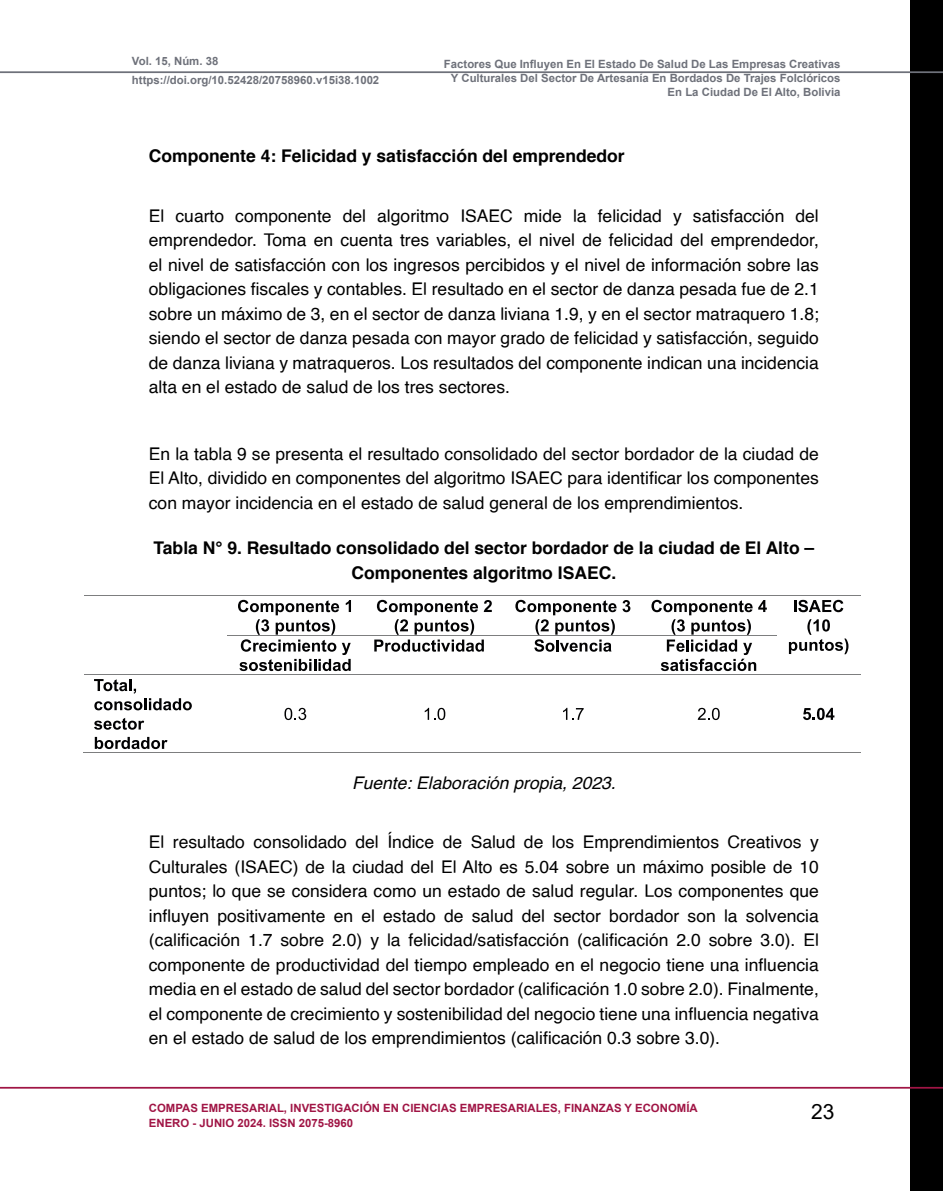
<style>
.page{position:relative;width:943px;height:1191px;background:#fff}
.page>*{position:absolute;margin:0;border:0;box-sizing:border-box;transform-origin:0 0}
.t1{font:21px "Arial";color:#000}
.t2{font:17.5px/24.5px "Helvetica";color:#000;text-align:justify}
.t3{font:700 17.5px/24.5px "Helvetica";color:#000;text-align:center}
.t4{font:italic 17.5px "Helvetica";color:#000}
.t5{font:700 11.38px/14px "Arial";color:#6e717a}
.t6{font:700 11.38px/15.8px "Arial";color:#a01545}
</style>
<div class="page">
<div style="left:910px;top:0;width:33px;height:1191px;background:#000"></div>
<hr style="left:0;top:1086px;width:943px;height:2px;background:#a01545">
<hr style="left:0;top:71px;width:943px;height:2px;background:#6e717a">
<svg style="left:622px;top:600px;width:8px;height:12px"></svg>
<svg style="left:794px;top:600px;width:49px;height:12px"></svg>
<svg style="left:789px;top:619px;width:59px;height:35px"></svg>
<hr style="left:85px;top:595px;width:142px;height:1px;background:#7d7e7f">
<hr style="left:228px;top:595px;width:136px;height:1px;background:#7d7e7f">
<hr style="left:365px;top:595px;width:140px;height:1px;background:#7d7e7f">
<hr style="left:505px;top:595px;width:136px;height:1px;background:#7d7e7f">
<hr style="left:642px;top:595px;width:135px;height:1px;background:#7d7e7f">
<hr style="left:778px;top:595px;width:82px;height:1px;background:#7d7e7f">
<svg style="left:238px;top:600px;width:113px;height:71px"></svg>
<svg style="left:374px;top:600px;width:118px;height:51px"></svg>
<svg style="left:515px;top:600px;width:101px;height:51px"></svg>
<svg style="left:651px;top:600px;width:115px;height:71px"></svg>
<hr style="left:227px;top:635px;width:137px;height:1px;background:#7d7e7f">
<hr style="left:365px;top:635px;width:140px;height:1px;background:#7d7e7f">
<hr style="left:505px;top:635px;width:136px;height:1px;background:#7d7e7f">
<hr style="left:642px;top:635px;width:135px;height:1px;background:#7d7e7f">
<svg style="left:94px;top:679px;width:98px;height:31px"></svg>
<svg style="left:94px;top:718px;width:50px;height:11px"></svg>
<svg style="left:95px;top:737px;width:72px;height:12px"></svg>
<svg style="left:284px;top:708px;width:22px;height:12px"></svg>
<svg style="left:425px;top:708px;width:20px;height:12px"></svg>
<svg style="left:563px;top:708px;width:20px;height:12px"></svg>
<svg style="left:697px;top:708px;width:22px;height:12px"></svg>
<svg style="left:803px;top:708px;width:31px;height:12px"></svg>
<hr style="left:85px;top:674px;width:142px;height:1px;background:#7d7e7f">
<hr style="left:228px;top:674px;width:136px;height:1px;background:#7d7e7f">
<hr style="left:365px;top:674px;width:140px;height:1px;background:#7d7e7f">
<hr style="left:505px;top:674px;width:136px;height:1px;background:#7d7e7f">
<hr style="left:642px;top:674px;width:135px;height:1px;background:#7d7e7f">
<hr style="left:778px;top:674px;width:82px;height:1px;background:#7d7e7f">
<hr style="left:83px;top:752px;width:144px;height:1px;background:#7d7e7f">
<hr style="left:227px;top:752px;width:137px;height:1px;background:#7d7e7f">
<hr style="left:363px;top:752px;width:142px;height:1px;background:#7d7e7f">
<hr style="left:504px;top:752px;width:137px;height:1px;background:#7d7e7f">
<hr style="left:640px;top:752px;width:137px;height:1px;background:#7d7e7f">
<hr style="left:776px;top:752px;width:84px;height:1px;background:#7d7e7f">
<p class="t5" style="left:132px;top:51px;width:249px;line-height:19.2px">Vol. 15, Núm. 38 https://doi.org/10.52428/20758960.v15i38.1002</p>
<p class="t5" style="left:444px;top:57px;width:398px;text-align:right">Factores Que Influyen En El Estado De Salud De Las Empresas Creativas<br>Y Culturales Del Sector De Artesanía En Bordados De Trajes Folclóricos<br>En La Ciudad De El Alto, Bolivia</p>
<p class="t3" style="left:149px;top:144px;width:477px">Componente 4: Felicidad y satisfacción del emprendedor</p>
<p class="t2" style="left:149px;top:204px;width:671px">El cuarto componente del algoritmo ISAEC mide la felicidad y satisfacción del emprendedor. Toma en cuenta tres variables, el nivel de felicidad del emprendedor, el nivel de satisfacción con los ingresos percibidos y el nivel de información sobre las obligaciones fiscales y contables. El resultado en el sector de danza pesada fue de 2.1 sobre un máximo de 3, en el sector de danza liviana 1.9, y en el sector matraquero 1.8; siendo el sector de danza pesada con mayor grado de felicidad y satisfacción, seguido de danza liviana y matraqueros. Los resultados del componente indican una incidencia alta en el estado de salud de los tres sectores.</p>
<p class="t2" style="left:149px;top:442px;width:671px">En la tabla 9 se presenta el resultado consolidado del sector bordador de la ciudad de El Alto, dividido en componentes del algoritmo ISAEC para identificar los componentes con mayor incidencia en el estado de salud general de los emprendimientos.</p>
<p class="t3" style="left:153px;top:536px;width:662px">Tabla N° 9. Resultado consolidado del sector bordador de la ciudad de El Alto –<br>Componentes algoritmo ISAEC.</p>
<p class="t4" style="left:352px;top:768px;width:265px">Fuente: Elaboración propia, 2023.</p>
<p class="t2" style="left:149px;top:830px;width:671px">El resultado consolidado del Índice de Salud de los Emprendimientos Creativos y Culturales (ISAEC) de la ciudad del El Alto es 5.04 sobre un máximo posible de 10 puntos; lo que se considera como un estado de salud regular. Los componentes que influyen positivamente en el estado de salud del sector bordador son la solvencia (calificación 1.7 sobre 2.0) y la felicidad/satisfacción (calificación 2.0 sobre 3.0). El componente de productividad del tiempo empleado en el negocio tiene una influencia media en el estado de salud del sector bordador (calificación 1.0 sobre 2.0). Finalmente, el componente de crecimiento y sostenibilidad del negocio tiene una influencia negativa en el estado de salud de los emprendimientos (calificación 0.3 sobre 3.0).</p>
<p class="t6" style="left:149px;top:1100px;width:550px">COMPAS EMPRESARIAL, INVESTIGACIÓN EN CIENCIAS EMPRESARIALES, FINANZAS Y ECONOMÍA<br>ENERO - JUNIO 2024. ISSN 2075-8960</p>
<p class="t1" style="left:811px;top:1096px;width:25px">23</p>
</div>
